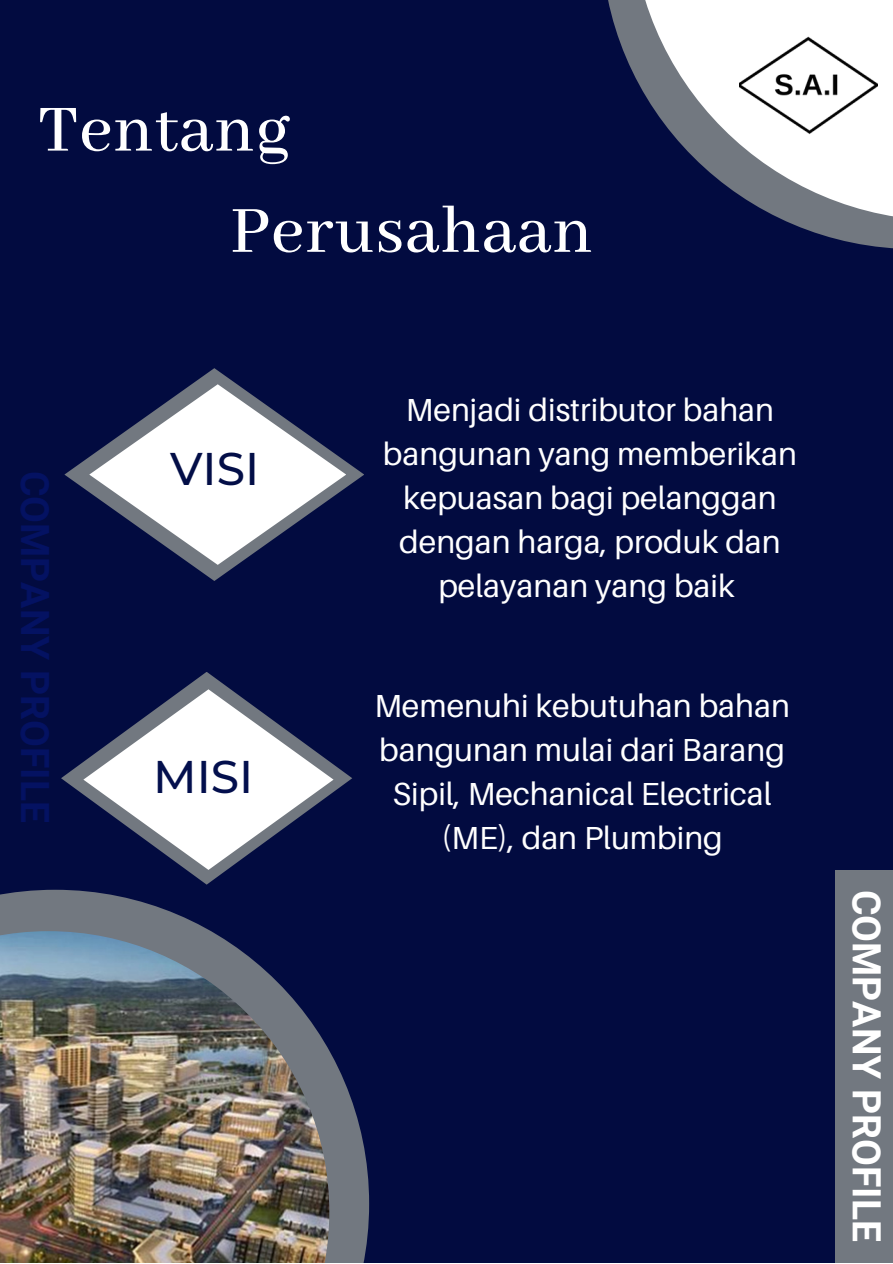
<style>
.page{position:relative;width:893px;height:1264px;background:#fff}
.page>*{position:absolute;margin:0;border:0;box-sizing:border-box;transform-origin:0 0}
.t1{font:500 72.75px/101.1px "Abhaya Libre";letter-spacing:.015em;color:#fff}
.t2{font:500 45.6px "Montserrat";color:#030e47}
.t3{font:500 45.6px "Montserrat";color:#030f4d}
.t4{font:700 39px "Roboto";color:#fff}
.t5{font:700 39px "Roboto";color:#041262}
.t6{font:31.95px/43.8px "Aileron";color:#fff;text-align:center}
</style>
<div class="page">
<div style="left:0;top:0;width:892px;height:1262px;background:#020b40"></div>
<svg style="left:0;top:889px;width:369px;height:373px"></svg>
<img style="left:0;top:931px;width:329px;height:331px">
<svg style="left:64px;top:368px;width:300px;height:213px"></svg>
<svg style="left:89px;top:384px;width:257px;height:181px"></svg>
<svg style="left:608px;top:0;width:284px;height:249px"></svg>
<svg style="left:61px;top:672px;width:291px;height:212px"></svg>
<svg style="left:83px;top:689px;width:250px;height:181px"></svg>
<svg style="left:631px;top:0;width:261px;height:221px"></svg>
<img style="left:739px;top:20px;width:138px;height:138px">
<div style="left:835px;top:870px;width:57px;height:392px;background:#727880"></div>
<h1 class="t1" style="left:230px;top:82px;width:364px;text-indent:-192px">Tentang<br>Perusahaan</h1>
<p class="t5" style="left:57px;top:470px;width:353px;rotate:90deg">COMPANY PROFILE</p>
<h2 class="t2" style="left:170px;top:441px;width:91px">VISI</h2>
<h2 class="t3" style="left:153px;top:748px;width:102px">MISI</h2>
<p class="t6" style="left:383px;top:387px;width:415px">Menjadi distributor bahan bangunan yang memberikan kepuasan bagi pelanggan dengan harga, produk dan pelayanan yang baik</p>
<p class="t6" style="left:374px;top:683px;width:417px">Memenuhi kebutuhan bahan bangunan mulai dari Barang<br>Sipil, Mechanical Electrical (ME), dan Plumbing</p>
<p class="t4" style="left:889px;top:889px;width:353px;rotate:90deg">COMPANY PROFILE</p>
</div>
